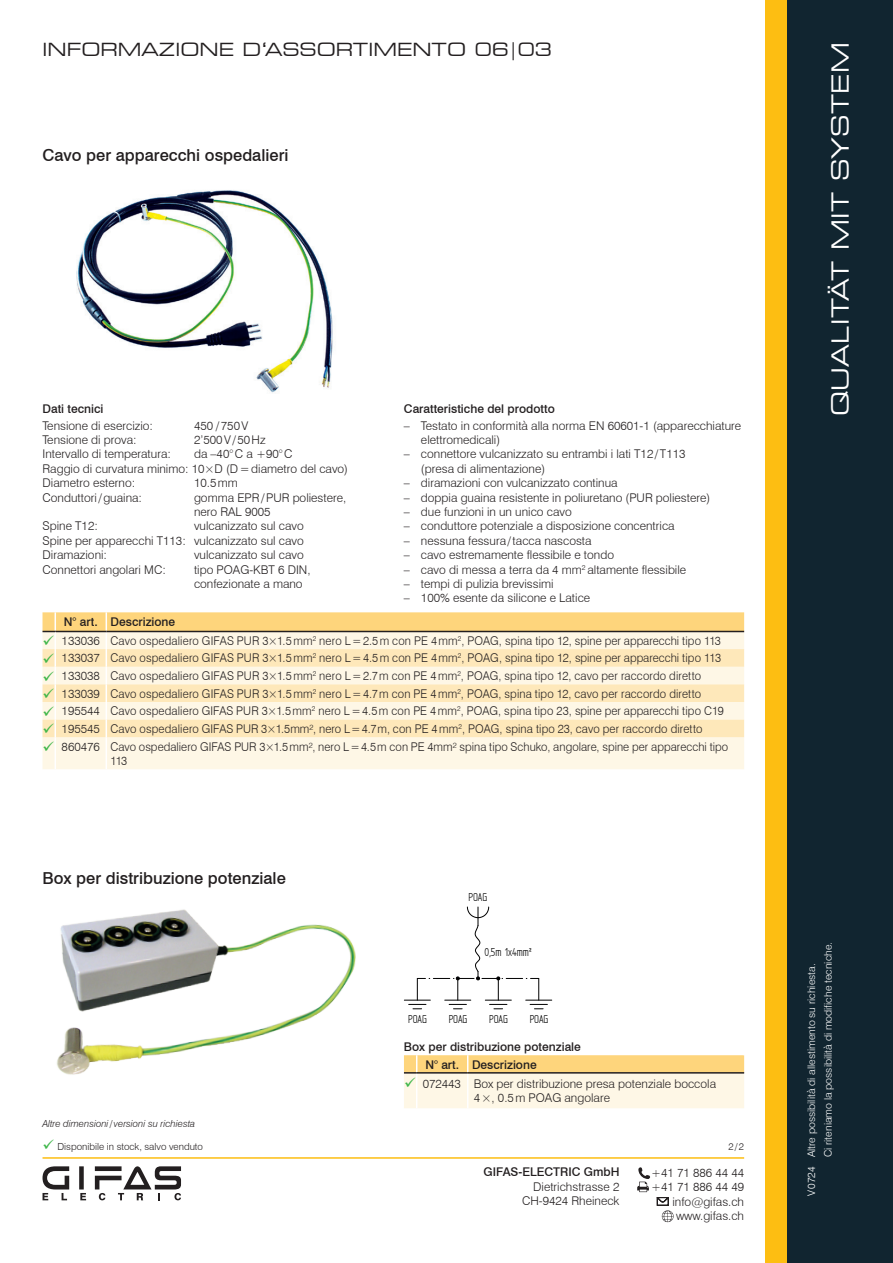
<style>
.page{position:relative;width:893px;height:1263px;background:#fff}
.page>*{position:absolute;margin:0;border:0;box-sizing:border-box;transform-origin:0 0}
.t1{font:expanded 23.55px "Square 721 BT";letter-spacing:.01em;color:#fff}
.t2{font:expanded 18px "Square 721 BT";color:#231f20}
.t3{font:500 16.5px "Swiss 721 BT";color:#231f20}
.t4{font:13.05px "Solid Edge ISO";color:#000001}
.t5{font:300 12px/14.4px "Swiss 721 BT";color:#231f20}
.t6{font:500 12px/17.5px "Swiss 721 BT";color:#231f20}
.t7{font:300 10.5px/16.5px "Swiss 721 BT";color:#fff}
.t8{font:300 9.75px "Swiss 721 BT";color:#231f20}
.t9{font:italic 300 9.75px "Swiss 721 BT";color:#231f20}
.s1{color:#3eb649}
</style>
<div class="page">
<div style="left:787px;top:0;width:106px;height:1263px;background:#112530"></div>
<div style="left:765px;top:0;width:22px;height:1263px;background:#fdbe12"></div>
<div style="left:79px;top:1166px;width:5px;height:23px;background:#231f20"></div>
<svg style="left:43px;top:1166px;width:26px;height:34px"></svg>
<svg style="left:80px;top:1193px;width:6px;height:7px"></svg>
<svg style="left:95px;top:1166px;width:86px;height:34px"></svg>
<hr style="left:43px;top:1157px;width:701px;height:2px;background:#fdbe12">
<svg style="left:637px;top:1167px;width:13px;height:25px"></svg>
<svg style="left:657px;top:1197px;width:16px;height:25px"></svg>
<img style="left:76px;top:190px;width:257px;height:203px">
<img style="left:56px;top:909px;width:300px;height:166px">
<svg style="left:404px;top:907px;width:148px;height:102px"></svg>
<div style="left:43px;top:737px;width:701px;height:32px;background:#fef7e6"></div>
<hr style="left:106px;top:737px;width:1px;height:32px;background:#fff">
<hr style="left:55px;top:737px;width:1px;height:32px;background:#fff">
<svg style="left:43px;top:612px;width:701px;height:125px;background:#fbe9c1"></svg>
<svg style="left:404px;top:1055px;width:341px;height:53px;background:#fbe9c2"></svg>
<hr style="left:417px;top:1072px;width:51px;height:1px;background:#231f20">
<hr style="left:468px;top:1072px;width:276px;height:1px;background:#231f20">
<h2 class="t2" style="left:43px;top:39px;width:511px">INFORMAZIONE D‘ASSORTIMENTO 06|03</h2>
<h1 class="t1" style="left:826px;top:416px;width:375px;rotate:-90deg">QUALITÄT MIT SYSTEM</h1>
<h3 class="t3" style="left:43px;top:145px;width:248px">Cavo per apparecchi ospedalieri</h3>
<p class="t6" style="left:404px;top:400px;width:152px">Caratteristiche del prodotto</p>
<p class="t5" style="left:421px;top:418px;width:322px;text-indent:-17px">– Testato in conformità alla norma EN 60601-1 (apparecchiature elettromedicali)</p>
<p class="t5" style="left:421px;top:447px;width:266px;text-indent:-17px">– connettore vulcanizzato su entrambi i lati T12/T113 (presa di alimentazione)</p>
<p class="t5" style="left:404px;top:476px;width:215px">– diramazioni con vulcanizzato continua</p>
<p class="t5" style="left:404px;top:490px;width:308px">– doppia guaina resistente in poliuretano (PUR poliestere)</p>
<p class="t5" style="left:404px;top:504px;width:169px">– due funzioni in un unico cavo</p>
<p class="t5" style="left:404px;top:519px;width:272px">– conduttore potenziale a disposizione concentrica</p>
<p class="t5" style="left:404px;top:533px;width:189px">– nessuna fessura/tacca nascosta</p>
<p class="t5" style="left:404px;top:548px;width:212px">– cavo estremamente flessibile e tondo</p>
<p class="t5" style="left:404px;top:562px;width:284px">– cavo di messa a terra da 4 mm<sup>2</sup> altamente flessibile</p>
<p class="t5" style="left:404px;top:576px;width:151px">– tempi di pulizia brevissimi</p>
<p class="t5" style="left:404px;top:591px;width:188px">– 100% esente da silicone e Latice</p>
<p class="t6" style="left:43px;top:400px;width:62px">Dati tecnici</p>
<p class="t5" style="left:43px;top:418px;width:112px">Tensione di esercizio:</p>
<p class="t5" style="left:194px;top:418px;width:56px">450 /750V</p>
<p class="t5" style="left:43px;top:432px;width:96px">Tensione di prova:</p>
<p class="t5" style="left:194px;top:432px;width:73px">2’500V/50Hz</p>
<p class="t5" style="left:43px;top:447px;width:130px">Intervallo di temperatura:</p>
<p class="t5" style="left:43px;top:447px;width:307px;text-indent:152px">da –40°C a +90°C<br>Raggio di curvatura minimo: 10×D (D=diametro del cavo)<br>Diametro esterno:</p>
<p class="t5" style="left:194px;top:476px;width:45px">10.5mm</p>
<p class="t5" style="left:43px;top:490px;width:101px">Conduttori/guaina:</p>
<p class="t5" style="left:194px;top:490px;width:154px">gomma EPR/PUR poliestere, nero RAL 9005</p>
<p class="t5" style="left:43px;top:519px;width:57px">Spine T12:</p>
<p class="t5" style="left:43px;top:519px;width:263px;text-align:justify;text-indent:152px">vulcanizzato sul cavo Spine per apparecchi T113: vulcanizzato sul cavo Diramazioni:</p>
<p class="t5" style="left:194px;top:548px;width:111px">vulcanizzato sul cavo</p>
<p class="t5" style="left:43px;top:562px;width:125px">Connettori angolari MC:</p>
<p class="t5" style="left:194px;top:562px;width:118px">tipo POAG-KBT 6 DIN, confezionate a mano</p>
<p class="t6" style="left:64px;top:613px;width:113px">N° art. Descrizione</p>
<p class="t5" style="left:43px;top:633px;width:680px"><span class="s1">✓</span> 133036 Cavo ospedaliero GIFAS PUR 3×1.5mm<sup>2</sup> nero L=2.5m con PE 4mm<sup>2</sup>, POAG, spina tipo 12, spine per apparecchi tipo 113</p>
<p class="t5" style="left:43px;top:651px;width:680px"><span class="s1">✓</span> 133037 Cavo ospedaliero GIFAS PUR 3×1.5mm<sup>2</sup> nero L=4.5m con PE 4mm<sup>2</sup>, POAG, spina tipo 12, spine per apparecchi tipo 113</p>
<p class="t5" style="left:43px;top:668px;width:660px"><span class="s1">✓</span> 133038 Cavo ospedaliero GIFAS PUR 3×1.5mm<sup>2</sup> nero L=2.7m con PE 4mm<sup>2</sup>, POAG, spina tipo 12, cavo per raccordo diretto</p>
<p class="t5" style="left:43px;top:686px;width:660px"><span class="s1">✓</span> 133039 Cavo ospedaliero GIFAS PUR 3×1.5mm<sup>2</sup> nero L=4.7m con PE 4mm<sup>2</sup>, POAG, spina tipo 12, cavo per raccordo diretto</p>
<p class="t5" style="left:43px;top:704px;width:683px"><span class="s1">✓</span> 195544 Cavo ospedaliero GIFAS PUR 3×1.5mm<sup>2</sup> nero L=4.5m con PE 4mm<sup>2</sup>, POAG, spina tipo 23, spine per apparecchi tipo C19</p>
<p class="t5" style="left:43px;top:721px;width:661px"><span class="s1">✓</span> 195545 Cavo ospedaliero GIFAS PUR 3×1.5mm², nero L=4.7m, con PE 4mm<sup>2</sup>, POAG, spina tipo 23, cavo per raccordo diretto</p>
<p class="t5" style="left:111px;top:739px;width:619px;text-indent:-68px"><span class="s1">✓</span> 860476 Cavo ospedaliero GIFAS PUR 3×1.5mm², nero L=4.5m con PE 4mm² spina tipo Schuko, angolare, spine per apparecchi tipo<br>113</p>
<h3 class="t3" style="left:43px;top:868px;width:245px">Box per distribuzione potenziale</h3>
<p class="t9" style="left:43px;top:1117px;width:154px">Altre dimensioni/ versioni su richiesta</p>
<p class="t8" style="left:43px;top:1140px;width:162px"><span class="s1">✓</span> Disponibile in stock, salvo venduto</p>
<p class="t4" style="left:469px;top:891px;width:20px">POAG</p>
<p class="t4" style="left:484px;top:945px;width:49px">0,5m 1x4mm²</p>
<p class="t4" style="left:408px;top:1013px;width:20px">POAG</p>
<p class="t4" style="left:449px;top:1013px;width:20px">POAG</p>
<p class="t4" style="left:489px;top:1013px;width:20px">POAG</p>
<p class="t4" style="left:530px;top:1013px;width:20px">POAG</p>
<p class="t6" style="left:425px;top:1038px;width:157px;text-indent:-21px">Box per distribuzione potenziale<br>N° art. Descrizione</p>
<p class="t5" style="left:474px;top:1076px;width:244px;text-indent:-70px"><span class="s1">✓</span> 072443 Box per distribuzione presa potenziale boccola<br>4×, 0.5m POAG angolare</p>
<p class="t8" style="left:728px;top:1140px;width:17px">2/2</p>
<p class="t6" style="left:484px;top:1163px;width:137px">GIFAS-ELECTRIC GmbH</p>
<p class="t5" style="left:522px;top:1179px;width:99px;text-align:right">Dietrichstrasse 2<br>CH-9424 Rheineck</p>
<p class="t5" style="left:651px;top:1165px;width:95px;text-align:right">+41 71 886 44 44 +41 71 886 44 49 info@gifas.ch www.gifas.ch</p>
<p class="t7" style="left:803px;top:1157px;width:217px;rotate:-90deg">Altre possibilità di allestimento su richiesta.<br>Ci riteniamo la possibilità di modifiche tecniche.</p>
<p class="t7" style="left:803px;top:1196px;width:31px;rotate:-90deg">V0724</p>
</div>
